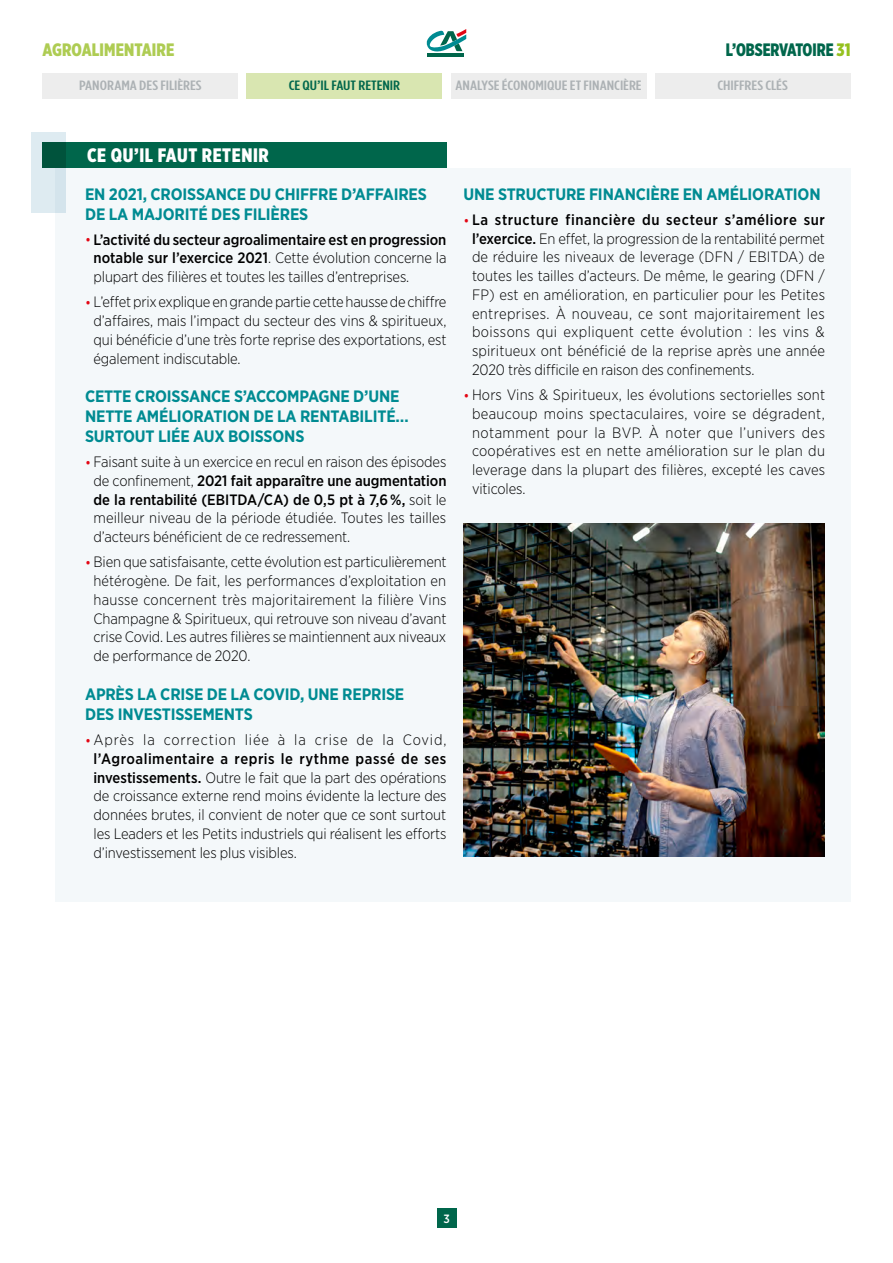
<style>
.page{position:relative;width:893px;height:1263px;background:#fff}
.page>*{position:absolute;margin:0;border:0;box-sizing:border-box;transform-origin:0 0}
.t1{font:900 19.5px "Gotham X Narrow";letter-spacing:.03em;color:#fff}
.t2{font:900 18px "Gotham X Narrow";color:#00664b;scale:.95 1}
.t3{font:900 18px "Gotham X Narrow";letter-spacing:.005em;color:#aecc53}
.t4{font:700 16.5px/19.8px "Gotham Narrow";letter-spacing:-.01em;color:#008b92}
.t5{font:300 15px/18.8px "Gotham Narrow";letter-spacing:-.01em;color:#000;text-align:justify}
.t6{font:500 13.5px "Gotham Condensed";color:#acb1b4;scale:1.3 1}
.t7{font:500 13.5px "Gotham Condensed";color:#00664b;scale:1.3 1}
.t8{font:500 12px "Gotham Narrow";color:#fff}
.s1{color:#95c11f}
.s2{color:#e30613}
.s3{font-weight:500}
</style>
<div class="page">
<div style="left:43px;top:73px;width:195px;height:26px;background:#ededed"></div>
<div style="left:247px;top:73px;width:195px;height:26px;background:#d9e6b1"></div>
<div style="left:451px;top:73px;width:195px;height:26px;background:#ededed"></div>
<div style="left:655px;top:73px;width:195px;height:26px;background:#ededed"></div>
<div style="left:55px;top:168px;width:795px;height:733px;background:#f4f8fa"></div>
<hr style="left:427px;top:53px;width:37px;height:4px;background:#00664b">
<svg style="left:426px;top:29px;width:40px;height:23px"></svg>
<div style="left:43px;top:142px;width:403px;height:26px;background:#00664b"></div>
<div style="left:32px;top:132px;width:34px;height:81px;background:#deebf1"></div>
<div style="left:437px;top:1209px;width:19px;height:19px;background:#00664b"></div>
<div style="left:43px;top:142px;width:23px;height:26px;background:#00533c"></div>
<img style="left:463px;top:523px;width:362px;height:334px">
<p class="t3" style="left:43px;top:38px;width:133px">AGROALIMENTAIRE</p>
<p class="t2" style="left:726px;top:38px;width:133px">L’OBSERVATOIRE <span class="s1">31</span></p>
<p class="t6" style="left:79px;top:78px;width:96px">PANORAMA DES FILIÈRES</p>
<p class="t7" style="left:289px;top:78px;width:87px">CE QU’IL FAUT RETENIR</p>
<p class="t6" style="left:455px;top:78px;width:145px">ANALYSE ÉCONOMIQUE ET FINANCIÈRE</p>
<p class="t6" style="left:717px;top:78px;width:56px">CHIFFRES CLÉS</p>
<h1 class="t1" style="left:87px;top:143px;width:183px">CE QU’IL FAUT RETENIR</h1>
<p class="t4" style="left:85px;top:184px;width:343px">EN 2021, CROISSANCE DU CHIFFRE D’AFFAIRES<br>DE LA MAJORITÉ DES FILIÈRES</p>
<p class="t5" style="left:94px;top:230px;width:354px;text-indent:-9px"><span class="s2">•</span> <span class="s3">L’activité du secteur agroalimentaire est en progression notable sur l’exercice 2021</span>. Cette évolution concerne la plupart des filières et toutes les tailles d’entreprises.</p>
<p class="t5" style="left:94px;top:292px;width:355px;text-indent:-9px"><span class="s2">•</span> L’effet prix explique en grande partie cette hausse de chiffre d’affaires, mais l’impact du secteur des vins &amp; spiritueux, qui bénéficie d’une très forte reprise des exportations, est également indiscutable.</p>
<p class="t4" style="left:85px;top:387px;width:325px">CETTE CROISSANCE S’ACCOMPAGNE D’UNE<br>NETTE AMÉLIORATION DE LA RENTABILITÉ…<br>SURTOUT LIÉE AUX BOISSONS</p>
<p class="t5" style="left:94px;top:452px;width:354px;text-indent:-9px"><span class="s2">•</span> Faisant suite à un exercice en recul en raison des épisodes de confinement, <span class="s3">2021 fait apparaître une augmentation de la rentabilité (EBITDA/CA) de 0,5 pt à 7,6 %,</span> soit le meilleur niveau de la période étudiée. Toutes les tailles d’acteurs bénéficient de ce redressement.</p>
<p class="t5" style="left:94px;top:552px;width:355px;text-indent:-9px"><span class="s2">•</span> Bien que satisfaisante, cette évolution est particulièrement hétérogène. De fait, les performances d’exploitation en hausse concernent très majoritairement la filière Vins Champagne &amp; Spiritueux, qui retrouve son niveau d’avant crise Covid. Les autres filières se maintiennent aux niveaux de performance de 2020.</p>
<p class="t4" style="left:85px;top:684px;width:321px">APRÈS LA CRISE DE LA COVID, UNE REPRISE<br>DES INVESTISSEMENTS</p>
<p class="t5" style="left:94px;top:730px;width:355px;text-indent:-9px"><span class="s2">•</span> Après la correction liée à la crise de la Covid, <span class="s3">l’Agroalimentaire a repris le rythme passé de ses investissements.</span> Outre le fait que la part des opérations de croissance externe rend moins évidente la lecture des données brutes, il convient de noter que ce sont surtout les Leaders et les Petits industriels qui réalisent les efforts d’investissement les plus visibles.</p>
<p class="t4" style="left:463px;top:184px;width:359px">UNE STRUCTURE FINANCIÈRE EN AMÉLIORATION</p>
<p class="t5" style="left:472px;top:210px;width:355px;text-indent:-9px"><span class="s2">•</span> <span class="s3">La structure financière du secteur s’améliore sur l’exercice.</span> En effet, la progression de la rentabilité permet de réduire les niveaux de leverage (DFN / EBITDA) de toutes les tailles d’acteurs. De même, le gearing (DFN / FP) est en amélioration, en particulier pour les Petites entreprises. À nouveau, ce sont majoritairement les boissons qui expliquent cette évolution : les vins &amp; spiritueux ont bénéficié de la reprise après une année 2020 très difficile en raison des confinements.</p>
<p class="t5" style="left:472px;top:385px;width:355px;text-indent:-9px"><span class="s2">•</span> Hors Vins &amp; Spiritueux, les évolutions sectorielles sont beaucoup moins spectaculaires, voire se dégradent, notamment pour la BVP. À noter que l’univers des coopératives est en nette amélioration sur le plan du leverage dans la plupart des filières, excepté les caves viticoles.</p>
<p class="t8" style="left:443px;top:1211px;width:8px">3</p>
</div>
